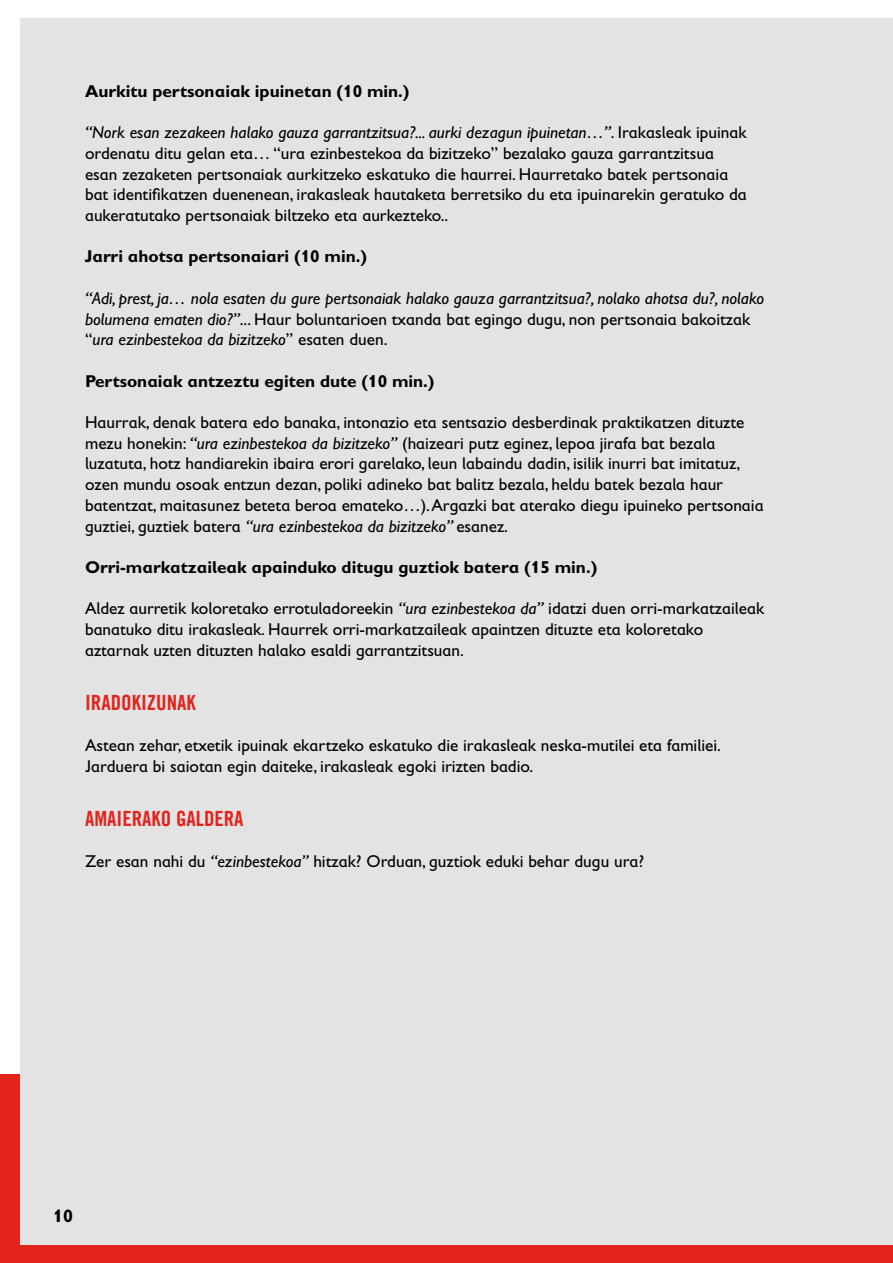
<style>
.page{position:relative;width:893px;height:1263px;background:#fff}
.page>*{position:absolute;margin:0;border:0;box-sizing:border-box;transform-origin:0 0}
.t1{font:21px "Trade Gothic LT Com Bd Cn 20";color:#e2231b}
.t2{font:700 18px "Gill Sans Infant Std";color:#000}
.t3{font:17.25px/20.7px "Gill Sans Infant Std";color:#000}
.t4{font:italic 17.25px/20.7px "Gill Sans Infant Std";color:#000}
.t5{font:700 17.25px "Gill Sans Infant Std";color:#000}
.s1{font-style:italic}
.s2{font-style:normal}
</style>
<div class="page">
<div style="left:0;top:1074px;width:893px;height:189px;background:#e2231b"></div>
<div style="left:20px;top:18px;width:873px;height:1227px;background:#e3e3e3"></div>
<p class="t5" style="left:85px;top:81px;width:326px">Aurkitu pertsonaiak ipuinetan (10 min.)</p>
<p class="t3" style="left:85px;top:122px;width:663px"><span class="s1">“Nork esan zezakeen halako gauza garrantzitsua?... aurki dezagun ipuinetan…”</span>. Irakasleak ipuinak ordenatu ditu gelan eta… “ura ezinbestekoa da bizitzeko” bezalako gauza garrantzitsua esan zezaketen pertsonaiak aurkitzeko eskatuko die haurrei. Haurretako batek pertsonaia bat identifikatzen duenenean, irakasleak hautaketa berretsiko du eta ipuinarekin geratuko da aukeratutako pertsonaiak biltzeko eta aurkezteko..</p>
<p class="t5" style="left:85px;top:246px;width:284px">Jarri ahotsa pertsonaiari (10 min.)</p>
<p class="t4" style="left:85px;top:288px;width:681px">“Adi, prest, ja… nola esaten du gure pertsonaiak halako gauza garrantzitsua?, nolako ahotsa du?, nolako bolumena ematen dio?”<span class="s2">... Haur boluntarioen txanda bat egingo dugu, non pertsonaia bakoitzak “</span>ura ezinbestekoa da bizitzeko<span class="s2">” esaten duen.</span></p>
<p class="t5" style="left:85px;top:371px;width:351px">Pertsonaiak antzeztu egiten dute (10 min.)</p>
<p class="t3" style="left:85px;top:412px;width:680px">Haurrak, denak batera edo banaka, intonazio eta sentsazio desberdinak praktikatzen dituzte mezu honekin: <span class="s1">“ura ezinbestekoa da bizitzeko”</span> (haizeari putz eginez, lepoa jirafa bat bezala luzatuta, hotz handiarekin ibaira erori garelako, leun labaindu dadin, isilik inurri bat imitatuz, ozen mundu osoak entzun dezan, poliki adineko bat balitz bezala, heldu batek bezala haur batentzat, maitasunez beteta beroa emateko…). Argazki bat aterako diegu ipuineko pertsonaia guztiei, guztiek batera <span class="s1">“ura ezinbestekoa da bizitzeko”</span> esanez.</p>
<p class="t5" style="left:85px;top:557px;width:514px">Orri-markatzaileak apainduko ditugu guztiok batera (15 min.)</p>
<p class="t3" style="left:85px;top:598px;width:681px">Aldez aurretik koloretako errotuladoreekin <span class="s1">“ura ezinbestekoa da”</span> idatzi duen orri-markatzaileak banatuko ditu irakasleak. Haurrek orri-markatzaileak apaintzen dituzte eta koloretako aztarnak uzten dituzten halako esaldi garrantzitsuan.</p>
<p class="t1" style="left:85px;top:689px;width:112px">IRADOKIZUNAK</p>
<p class="t3" style="left:85px;top:735px;width:637px">Astean zehar, etxetik ipuinak ekartzeko eskatuko die irakasleak neska-mutilei eta familiei.<br>Jarduera bi saiotan egin daiteke, irakasleak egoki irizten badio.</p>
<p class="t1" style="left:85px;top:806px;width:160px">AMAIERAKO GALDERA</p>
<p class="t3" style="left:85px;top:851px;width:561px">Zer esan nahi du <span class="s1">“ezinbestekoa”</span> hitzak? Orduan, guztiok eduki behar dugu ura?</p>
<p class="t2" style="left:53px;top:1205px;width:21px">10</p>
</div>
